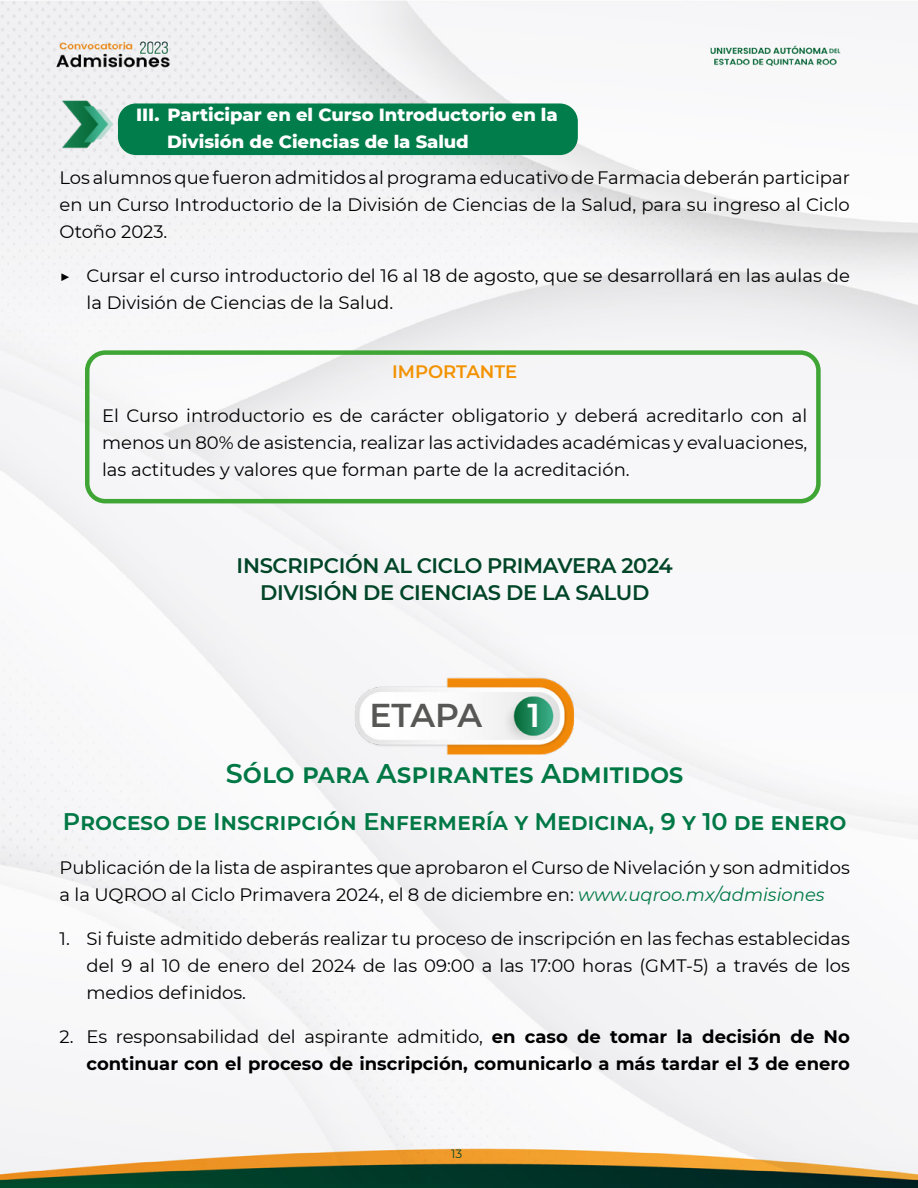
<style>
.page{position:relative;width:918px;height:1188px;background:#fff}
.page>*{position:absolute;margin:0;border:0;box-sizing:border-box;transform-origin:0 0}
.t1{font:600 33px "Montserrat";letter-spacing:-.02em;color:#575756}
.t2{font:600 33px "Montserrat";color:#fff}
.t3{font:600 27px "Montserrat";color:#007845}
.t4{font:600 24px "Montserrat";letter-spacing:-.01em;color:#007845}
.t5{font:600 21px/27px "Montserrat";letter-spacing:-.015em;color:#004528;text-align:center}
.t6{font:18px/27px "Montserrat";color:#000;text-align:justify}
.t7{font:700 18px/27px "Montserrat";color:#000;text-align:right}
.t8{font:800 18px/27px "Montserrat";color:#fff}
.t9{font:600 18px "Montserrat";color:#f39200}
.t10{font:12px "Montserrat";color:#004528}
.s1{font-style:italic;color:#007845}
.s2{font-weight:400}
</style>
<div class="page">
<img style="left:0;top:0;width:918px;height:1188px">
<img style="left:346px;top:669px;width:237px;height:95px">
<img style="left:58px;top:98px;width:59px;height:51px">
<div style="left:118px;top:103px;width:460px;height:52px;background:#007d4a;border-radius:18px"></div>
<div style="left:85px;top:350px;width:736px;height:153px;border:4px solid #3fa535;border-radius:18px"></div>
<p class="t8" style="left:167px;top:100px;width:392px;text-indent:-31px">III. Participar en el Curso Introductorio en la<br>División de Ciencias de la Salud</p>
<p class="t6" style="left:60px;top:163px;width:792px">Los alumnos que fueron admitidos al programa educativo de Farmacia deberán participar en un Curso Introductorio de la División de Ciencias de la Salud, para su ingreso al Ciclo Otoño 2023.</p>
<p class="t6" style="left:87px;top:261px;width:765px;text-indent:-27px">▶ Cursar el curso introductorio del 16 al 18 de agosto, que se desarrollará en las aulas de la División de Ciencias de la Salud.</p>
<p class="t9" style="left:392px;top:359px;width:127px">IMPORTANTE</p>
<p class="t6" style="left:102px;top:402px;width:707px">El Curso introductorio es de carácter obligatorio y deberá acreditarlo con al menos un 80% de asistencia, realizar las actividades académicas y evaluaciones, las actitudes y valores que forman parte de la acreditación.</p>
<p class="t5" style="left:237px;top:551px;width:438px">INSCRIPCIÓN AL CICLO PRIMAVERA 2024<br>DIVISIÓN DE CIENCIAS DE LA SALUD</p>
<h1 class="t1" style="left:370px;top:692px;width:114px">ETAPA</h1>
<h1 class="t2" style="left:527px;top:692px;width:14px">1</h1>
<h2 class="t3" style="left:226px;top:754px;width:459px">Sólo para Aspirantes Admitidos</h2>
<h3 class="t4" style="left:63px;top:804px;width:785px">Proceso de Inscripción Enfermería y Medicina, 9 y 10 de enero</h3>
<p class="t6" style="left:60px;top:853px;width:792px">Publicación de la lista de aspirantes que aprobaron el Curso de Nivelación y son admitidos a la UQROO al Ciclo Primavera 2024, el 8 de diciembre en: <span class="s1">www.uqroo.mx/admisiones</span></p>
<p class="t6" style="left:87px;top:924px;width:765px;text-indent:-27px">1. Si fuiste admitido deberás realizar tu proceso de inscripción en las fechas establecidas del 9 al 10 de enero del 2024 de las 09:00 a las 17:00 horas (GMT-5) a través de los medios definidos.</p>
<p class="t7" style="left:60px;top:1022px;width:792px"><span class="s2">2. Es responsabilidad del aspirante admitido,</span> en caso de tomar la decisión de No continuar con el proceso de inscripción, comunicarlo a más tardar el 3 de enero</p>
<p class="t10" style="left:451px;top:1146px;width:13px">13</p>
</div>
